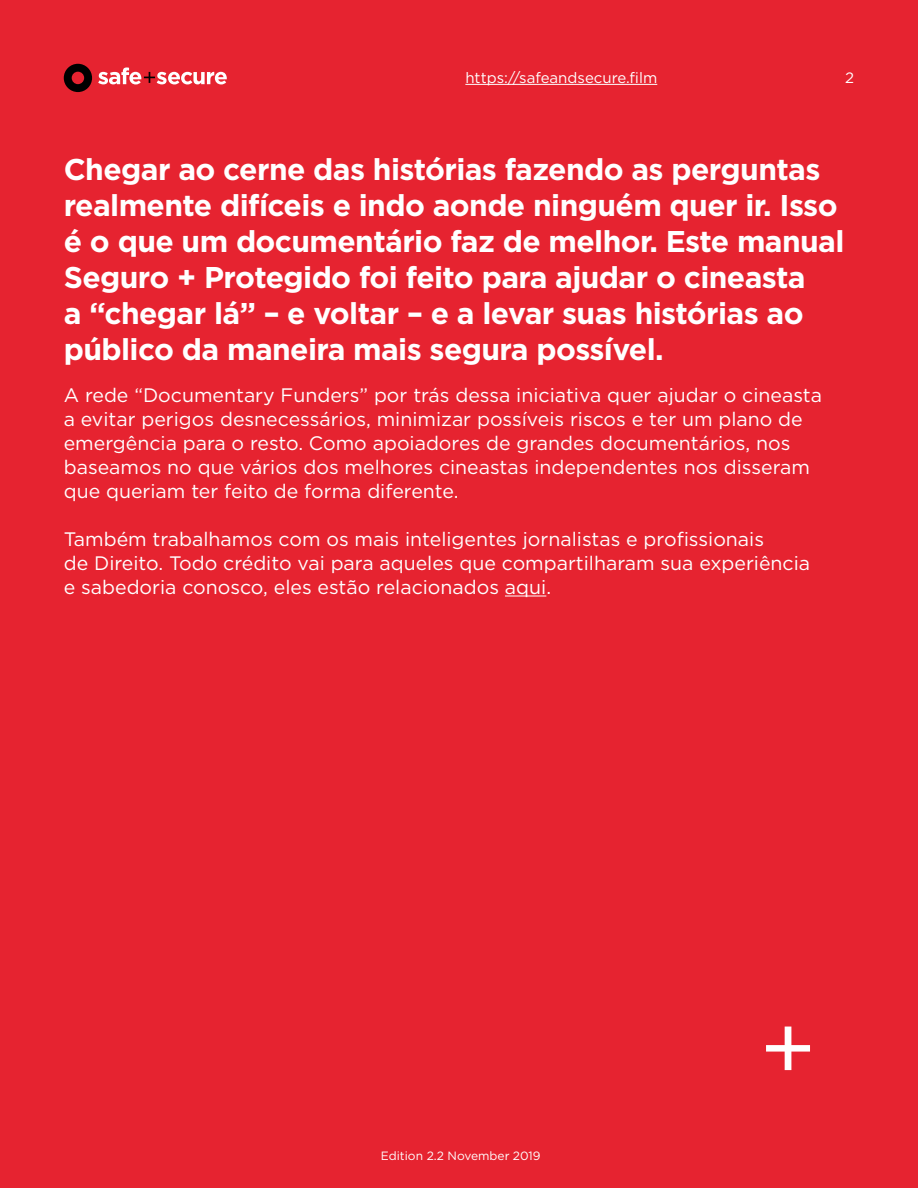
<style>
.page{position:relative;width:918px;height:1188px;background:#e62330}
.page>*{position:absolute;margin:0;border:0;box-sizing:border-box;transform-origin:0 0}
.t1{font:90px "Gotham";color:#fff}
.t2{font:700 30px/36px "Gotham";letter-spacing:-.02em;color:#fff}
.t3{font:19.5px/24px "Gotham";color:#fff}
.t4{font:15px "Gotham";color:#fff}
.t5{font:12px "Gotham";color:#fff}
</style>
<div class="page">
<hr style="left:505px;top:596px;width:41px;height:1px;background:#fff">
<svg style="left:64px;top:64px;width:28px;height:28px"></svg>
<svg style="left:98px;top:67px;width:129px;height:17px"></svg>
<hr style="left:465px;top:84px;width:192px;height:1px;background:#fff">
<p class="t4" style="left:465px;top:68px;width:193px">https://safeandsecure.film</p>
<p class="t4" style="left:845px;top:68px;width:10px">2</p>
<p class="t2" style="left:64px;top:151px;width:782px">Chegar ao cerne das histórias fazendo as perguntas realmente difíceis e indo aonde ninguém quer ir. Isso é o que um documentário faz de melhor. Este manual Seguro + Protegido foi feito para ajudar o cineasta<br>a “chegar lá” – e voltar – e a levar suas histórias ao público da maneira mais segura possível.</p>
<p class="t3" style="left:64px;top:383px;width:760px">A rede “Documentary Funders” por trás dessa iniciativa quer ajudar o cineasta a evitar perigos desnecessários, minimizar possíveis riscos e ter um plano de emergência para o resto. Como apoiadores de grandes documentários, nos baseamos no que vários dos melhores cineastas independentes nos disseram que queriam ter feito de forma diferente.</p>
<p class="t3" style="left:64px;top:527px;width:748px">Também trabalhamos com os mais inteligentes jornalistas e profissionais<br>de Direito. Todo crédito vai para aqueles que compartilharam sua experiência e sabedoria conosco, eles estão relacionados aqui.</p>
<p class="t5" style="left:381px;top:1148px;width:161px">Edition 2.2 November 2019</p>
<h1 class="t1" style="left:760px;top:991px;width:58px">+</h1>
</div>
